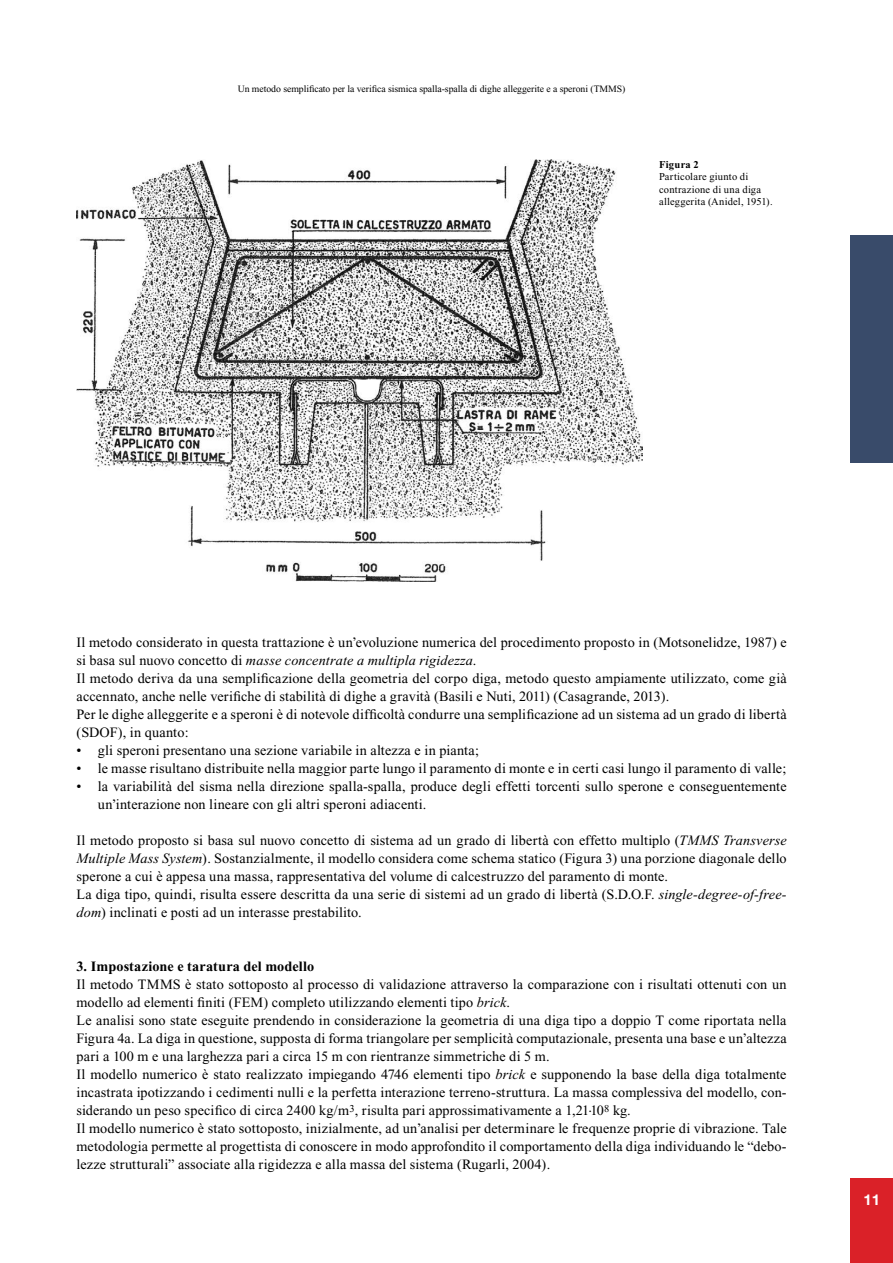
<style>
.page{position:relative;width:893px;height:1263px;background:#fff}
.page>*{position:absolute;margin:0;border:0;box-sizing:border-box;transform-origin:0 0}
.t1{font:700 15px "Helvetica Neue";color:#fff}
.t2{font:14.25px/18px "Times New Roman";letter-spacing:.01em;color:#000}
.t3{font:700 14.25px "Times New Roman";letter-spacing:.01em;color:#000}
.t4{font:10.5px/12.6px "Times New Roman";letter-spacing:.02em;color:#000}
.t5{font:700 10.5px "Times New Roman";letter-spacing:.025em;color:#000}
.t6{font:9.75px "Times New Roman";letter-spacing:-.005em;color:#000}
.s1{font-style:italic}
</style>
<div class="page">
<div style="left:850px;top:1178px;width:43px;height:85px;background:#da2128"></div>
<div style="left:850px;top:236px;width:43px;height:227px;background:#394b6a"></div>
<img style="left:77px;top:159px;width:565px;height:422px">
<p class="t6" style="left:238px;top:84px;width:389px">Un metodo semplificato per la verifica sismica spalla-spalla di dighe alleggerite e a speroni (TMMS)</p>
<p class="t5" style="left:659px;top:158px;width:41px">Figura 2</p>
<p class="t4" style="left:659px;top:170px;width:115px">Particolare giunto di contrazione di una diga alleggerita (Anidel, 1951).</p>
<p class="t2" style="left:77px;top:634px;width:712px">Il metodo considerato in questa trattazione è un’evoluzione numerica del procedimento proposto in (Motsonelidze, 1987) e si basa sul nuovo concetto di <span class="s1">masse concentrate a multipla rigidezza</span>.<br>Il metodo deriva da una semplificazione della geometria del corpo diga, metodo questo ampiamente utilizzato, come già accennato, anche nelle verifiche di stabilità di dighe a gravità (Basili e Nuti, 2011) (Casagrande, 2013).<br>Per le dighe alleggerite e a speroni è di notevole difficoltà condurre una semplificazione ad un sistema ad un grado di libertà (SDOF), in quanto:</p>
<p class="t2" style="left:77px;top:742px;width:404px">• gli speroni presentano una sezione variabile in altezza e in pianta;</p>
<p class="t2" style="left:77px;top:760px;width:711px">• le masse risultano distribuite nella maggior parte lungo il paramento di monte e in certi casi lungo il paramento di valle;</p>
<p class="t2" style="left:98px;top:778px;width:690px;text-indent:-21px">• la variabilità del sisma nella direzione spalla-spalla, produce degli effetti torcenti sullo sperone e conseguentemente un’interazione non lineare con gli altri speroni adiacenti.</p>
<p class="t2" style="left:77px;top:832px;width:712px">Il metodo proposto si basa sul nuovo concetto di sistema ad un grado di libertà con effetto multiplo (<span class="s1">TMMS Transverse Multiple Mass System</span>). Sostanzialmente, il modello considera come schema statico (Figura 3) una porzione diagonale dello sperone a cui è appesa una massa, rappresentativa del volume di calcestruzzo del paramento di monte.<br>La diga tipo, quindi, risulta essere descritta da una serie di sistemi ad un grado di libertà (S.D.O.F. <span class="s1">single-degree-of-free&shy;dom</span>) inclinati e posti ad un interasse prestabilito.</p>
<p class="t3" style="left:77px;top:959px;width:239px">3. Impostazione e taratura del modello</p>
<p class="t2" style="left:77px;top:976px;width:712px">Il metodo TMMS è stato sottoposto al processo di validazione attraverso la comparazione con i risultati ottenuti con un modello ad elementi finiti (FEM) completo utilizzando elementi tipo <span class="s1">brick</span>.<br>Le analisi sono state eseguite prendendo in considerazione la geometria di una diga tipo a doppio T come riportata nella Figura 4a. La diga in questione, supposta di forma triangolare per semplicità computazionale, presenta una base e un’altezza pari a 100 m e una larghezza pari a circa 15 m con rientranze simmetriche di 5 m.<br>Il modello numerico è stato realizzato impiegando 4746 elementi tipo <span class="s1">brick</span> e supponendo la base della diga totalmente incastrata ipotizzando i cedimenti nulli e la perfetta interazione terreno-struttura. La massa complessiva del modello, con&shy;siderando un peso specifico di circa 2400 kg/m<sup>3</sup>, risulta pari approssimativamente a 1,21⋅10<sup>8</sup> kg.<br>Il modello numerico è stato sottoposto, inizialmente, ad un’analisi per determinare le frequenze proprie di vibrazione. Tale metodologia permette al progettista di conoscere in modo approfondito il comportamento della diga individuando le “debo&shy;lezze strutturali” associate alla rigidezza e alla massa del sistema (Rugarli, 2004).</p>
<p class="t1" style="left:863px;top:1190px;width:18px">11</p>
</div>
